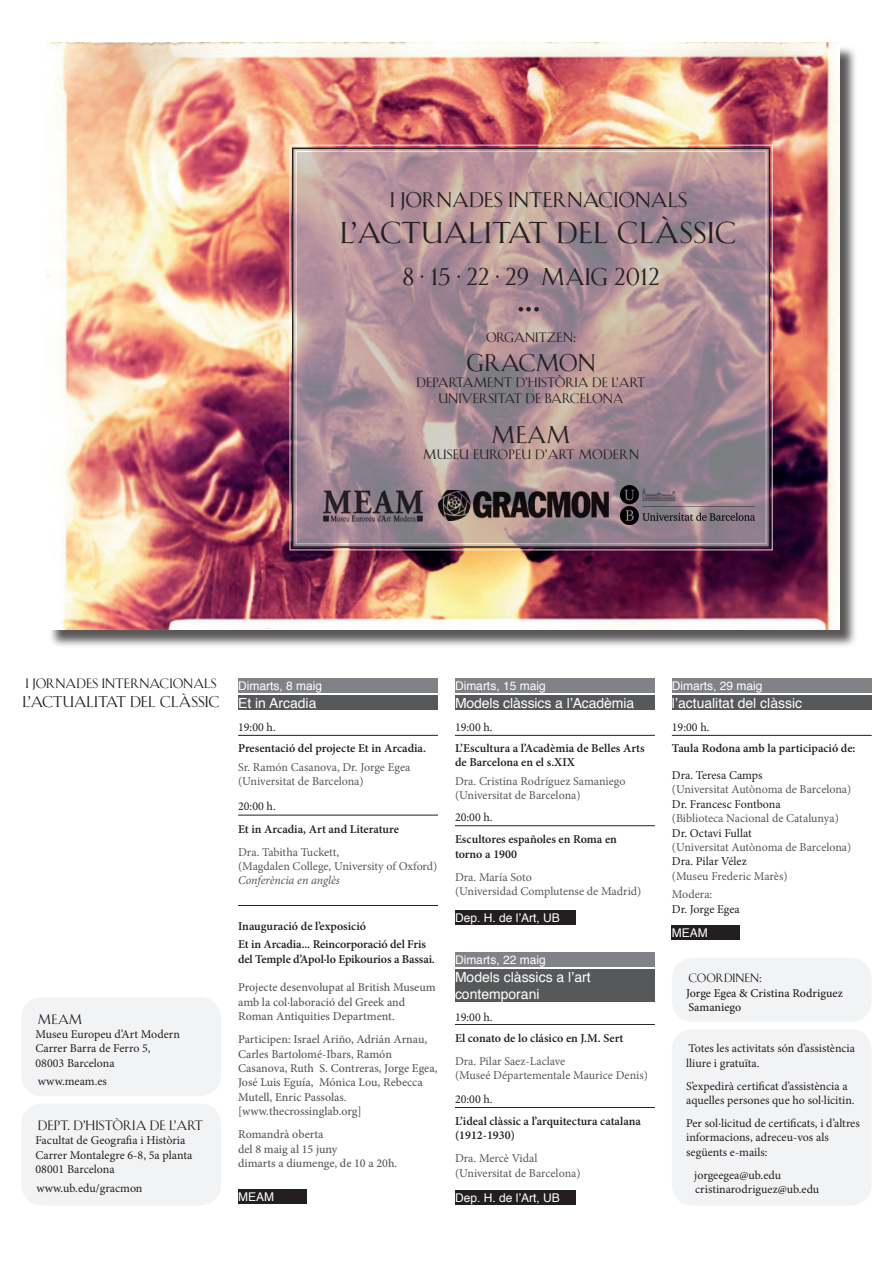
<style>
.page{position:relative;width:893px;height:1263px;background:#fff}
.page>*{position:absolute;margin:0;border:0;box-sizing:border-box;transform-origin:0 0}
.t1{font:500 45px "Shango";color:#231f20}
.t2{font:500 30px "Shango";letter-spacing:.02em;color:#231f20}
.t3{font:500 24px "Shango";color:#231f20}
.t4{font:500 21px "Shango";color:#231f20}
.t5{font:500 15.45px "Shango";color:#231f20}
.t6{font:13.95px/16.5px "Helvetica";color:#fff}
.t7{font:500 13.5px/16.2px "Shango";color:#231f20;text-align:center}
.t8{font:12px/14.4px "Minion Pro";color:#231f20}
.t9{font:12px/14.4px "Minion Pro";letter-spacing:-.005em;color:#57585a}
.t10{font:600 12px/14.4px "Minion Pro";color:#231f20}
.t11{font:500 12px/14.4px "Minion Pro";color:#57585a}
.t12{font:12px "Helvetica";color:#fff}
.t13{font:500 12px/14.4px "Minion Pro";color:#231f20}
.t14{font:italic 12px "Minion Pro";letter-spacing:-.005em;color:#57585a}
.t15{font:500 12px "Shango";color:#231f20}
</style>
<div class="page">
<div style="left:48px;top:45px;width:810px;height:603px;background:#231f20;opacity:.75"></div>
<img style="left:47px;top:43px;width:792px;height:586px">
<svg style="left:289px;top:144px;width:484px;height:407px;background:#ad9197"></svg>
<img style="left:621px;top:485px;width:133px;height:40px">
<img style="left:438px;top:490px;width:182px;height:30px">
<img style="left:309px;top:490px;width:113px;height:31px">
<div style="left:292px;top:148px;width:478px;height:400px;border:2px solid #231f20"></div>
<div style="left:238px;top:678px;width:200px;height:15px;background:#808285"></div>
<div style="left:455px;top:910px;width:120px;height:15px;background:#231f20"></div>
<div style="left:455px;top:1190px;width:120px;height:15px;background:#231f20"></div>
<div style="left:672px;top:925px;width:68px;height:15px;background:#231f20"></div>
<div style="left:238px;top:1189px;width:68px;height:15px;background:#231f20"></div>
<div style="left:455px;top:678px;width:200px;height:15px;background:#808285"></div>
<div style="left:672px;top:678px;width:200px;height:15px;background:#808285"></div>
<div style="left:455px;top:952px;width:200px;height:14px;background:#808285"></div>
<div style="left:238px;top:695px;width:200px;height:15px;background:#57585a"></div>
<div style="left:455px;top:695px;width:200px;height:15px;background:#57585a"></div>
<div style="left:672px;top:695px;width:200px;height:15px;background:#57585a"></div>
<div style="left:455px;top:969px;width:200px;height:32px;background:#57585a"></div>
<hr style="left:238px;top:735px;width:200px;height:1px;background:#231f20">
<hr style="left:455px;top:735px;width:200px;height:1px;background:#231f20">
<hr style="left:672px;top:735px;width:200px;height:1px;background:#231f20">
<hr style="left:455px;top:1024px;width:200px;height:1px;background:#231f20">
<hr style="left:238px;top:815px;width:200px;height:1px;background:#231f20">
<hr style="left:455px;top:825px;width:200px;height:1px;background:#231f20">
<hr style="left:455px;top:1107px;width:200px;height:1px;background:#231f20">
<hr style="left:238px;top:905px;width:200px;height:1px;background:#231f20">
<div style="left:672px;top:1029px;width:200px;height:176px;background:#f2f3f4;border-radius:21px"></div>
<div style="left:21px;top:997px;width:200px;height:99px;background:#f2f3f4;border-radius:21px"></div>
<div style="left:672px;top:958px;width:200px;height:64px;background:#f2f3f4;border-radius:21px"></div>
<div style="left:21px;top:1103px;width:200px;height:102px;background:#f2f3f4;border-radius:21px"></div>
<h3 class="t4" style="left:390px;top:187px;width:299px">I JORNADES INTERNACIONALS</h3>
<h2 class="t2" style="left:340px;top:214px;width:398px">L’ACTUALITAT DEL CLÀSSIC</h2>
<h3 class="t3" style="left:402px;top:262px;width:259px">8 · 15 · 22 · 29 MAIG 2012</h3>
<h1 class="t1" style="left:517px;top:283px;width:25px">···</h1>
<p class="t7" style="left:486px;top:329px;width:92px">ORGANITZEN:</p>
<h3 class="t3" style="left:467px;top:348px;width:131px">GRACMON</h3>
<p class="t7" style="left:417px;top:374px;width:230px">DEPARTAMENT D’HISTÒRIA DE L’ART<br>UNIVERSITAT DE BARCELONA</p>
<h3 class="t3" style="left:491px;top:421px;width:81px">MEAM</h3>
<p class="t7" style="left:423px;top:447px;width:217px">MUSEU EUROPEU D’ART MODERN</p>
<p class="t7" style="left:26px;top:676px;width:193px">I JORNADES INTERNACIONALS</p>
<p class="t5" style="left:23px;top:692px;width:199px">L’ACTUALITAT DEL CLÀSSIC</p>
<p class="t7" style="left:38px;top:1011px;width:46px">MEAM</p>
<p class="t8" style="left:36px;top:1027px;width:146px">Museu Europeu d’Art Modern<br>Carrer Barra de Ferro 5,<br>08003 Barcelona</p>
<p class="t8" style="left:38px;top:1074px;width:70px">www.meam.es</p>
<p class="t7" style="left:38px;top:1117px;width:167px">DEPT. D’HISTÒRIA DE L’ART</p>
<p class="t8" style="left:36px;top:1133px;width:158px">Facultat de Geografia i Història<br>Carrer Montalegre 6-8, 5a planta<br>08001 Barcelona</p>
<p class="t8" style="left:36px;top:1181px;width:108px">www.ub.edu/gracmon</p>
<p class="t12" style="left:238px;top:677px;width:86px">Dimarts, 8 maig</p>
<p class="t12" style="left:455px;top:677px;width:92px">Dimarts, 15 maig</p>
<p class="t12" style="left:672px;top:677px;width:92px">Dimarts, 29 maig</p>
<p class="t6" style="left:238px;top:695px;width:80px">Et in Arcadia</p>
<p class="t6" style="left:455px;top:695px;width:181px">Models clàssics a l’Acadèmia</p>
<p class="t6" style="left:672px;top:695px;width:132px">l’actualitat del clàssic</p>
<p class="t8" style="left:238px;top:720px;width:39px">19:00 h.</p>
<p class="t8" style="left:455px;top:720px;width:39px">19:00 h.</p>
<p class="t8" style="left:672px;top:720px;width:39px">19:00 h.</p>
<p class="t10" style="left:238px;top:741px;width:189px">Presentació del projecte Et in Arcadia.</p>
<p class="t9" style="left:238px;top:759px;width:174px">Sr. Ramón Casanova, Dr. Jorge Egea (Universitat de Barcelona)</p>
<p class="t8" style="left:238px;top:799px;width:39px">20:00 h.</p>
<p class="t10" style="left:238px;top:821px;width:162px">Et in Arcadia, Art and Literature</p>
<p class="t9" style="left:238px;top:844px;width:201px">Dra. Tabitha Tuckett,<br>(Magdalen College, University of Oxford)</p>
<p class="t14" style="left:238px;top:872px;width:103px">Conferència en anglès</p>
<p class="t10" style="left:238px;top:916px;width:189px;line-height:18.6px">Inauguració de l’exposició<br>Et in Arcadia... Reincorporació del Fris</p>
<p class="t10" style="left:238px;top:951px;width:198px">del Temple d’Apol·lo Epikourios a Bassai.</p>
<p class="t11" style="left:238px;top:980px;width:199px">Projecte desenvolupat al British Museum amb la col·laboració del Greek and<br>Roman Antiquities Department.</p>
<p class="t11" style="left:238px;top:1032px;width:201px">Participen: Israel Ariño, Adrián Arnau, Carles Bartolomé-Ibars, Ramón Casanova, Ruth S. Contreras, Jorge Egea, José Luis Eguía, Mónica Lou, Rebecca Mutell, Enric Passolas. [www.thecrossinglab.org]</p>
<p class="t11" style="left:238px;top:1127px;width:161px">Romandrà oberta<br>del 8 maig al 15 juny<br>dimarts a diumenge, de 10 a 20h.</p>
<p class="t12" style="left:238px;top:1188px;width:37px">MEAM</p>
<p class="t10" style="left:455px;top:741px;width:191px">L’Escultura a l’Acadèmia de Belles Arts de Barcelona en el s.XIX</p>
<p class="t9" style="left:455px;top:774px;width:172px">Dra. Cristina Rodríguez Samaniego (Universitat de Barcelona)</p>
<p class="t8" style="left:455px;top:810px;width:39px">20:00 h.</p>
<p class="t10" style="left:455px;top:832px;width:163px">Escultores españoles en Roma en torno a 1900</p>
<p class="t9" style="left:455px;top:869px;width:188px">Dra. María Soto<br>(Universidad Complutense de Madrid)</p>
<p class="t12" style="left:455px;top:909px;width:106px">Dep. H. de l’Art, UB</p>
<p class="t12" style="left:455px;top:950px;width:92px">Dimarts, 22 maig</p>
<p class="t6" style="left:455px;top:969px;width:137px">Models clàssics a l’art contemporani</p>
<p class="t8" style="left:455px;top:1010px;width:39px">19:00 h.</p>
<p class="t10" style="left:455px;top:1031px;width:170px">El conato de lo clásico en J.M. Sert</p>
<p class="t9" style="left:455px;top:1054px;width:194px">Dra. Pilar Saez-Laclave<br>(Museé Départementale Maurice Denis)</p>
<p class="t8" style="left:455px;top:1092px;width:39px">20:00 h.</p>
<p class="t10" style="left:455px;top:1114px;width:187px">L’ideal clàssic a l’arquitectura catalana (1912-1930)</p>
<p class="t9" style="left:455px;top:1151px;width:127px">Dra. Mercè Vidal (Universitat de Barcelona)</p>
<p class="t12" style="left:455px;top:1189px;width:106px">Dep. H. de l’Art, UB</p>
<p class="t10" style="left:672px;top:741px;width:185px">Taula Rodona amb la participació de:</p>
<p class="t8" style="left:672px;top:768px;width:92px">Dra. Teresa Camps</p>
<p class="t9" style="left:672px;top:782px;width:181px">(Universitat Autònoma de Barcelona)</p>
<p class="t8" style="left:672px;top:797px;width:110px">Dr. Francesc Fontbona</p>
<p class="t9" style="left:672px;top:811px;width:168px">(Biblioteca Nacional de Catalunya)</p>
<p class="t8" style="left:672px;top:826px;width:81px">Dr. Octavi Fullat</p>
<p class="t9" style="left:672px;top:840px;width:181px">(Universitat Autònoma de Barcelona)</p>
<p class="t8" style="left:672px;top:854px;width:76px">Dra. Pilar Vélez</p>
<p class="t9" style="left:672px;top:867px;width:117px;line-height:18.6px">(Museu Frederic Marès)<br>Modera:</p>
<p class="t8" style="left:672px;top:902px;width:70px">Dr. Jorge Egea</p>
<p class="t12" style="left:672px;top:923px;width:37px">MEAM</p>
<p class="t15" style="left:688px;top:971px;width:75px">COORDINEN:</p>
<p class="t13" style="left:686px;top:986px;width:158px">Jorge Egea &amp; Cristina Rodriguez<br>Samaniego</p>
<p class="t8" style="left:686px;top:1041px;width:171px">Totes les activitats són d’assistència lliure i gratuïta.</p>
<p class="t8" style="left:686px;top:1078px;width:170px">S’expedirà certificat d’assistència a aquelles persones que ho sol·licitin.</p>
<p class="t8" style="left:686px;top:1116px;width:175px">Per sol·licitud de certificats, i d’altres informacions, adreceu-vos als següents e-mails:</p>
<p class="t8" style="left:694px;top:1167px;width:127px">jorgeegea@ub.edu cristinarodriguez@ub.edu</p>
</div>
